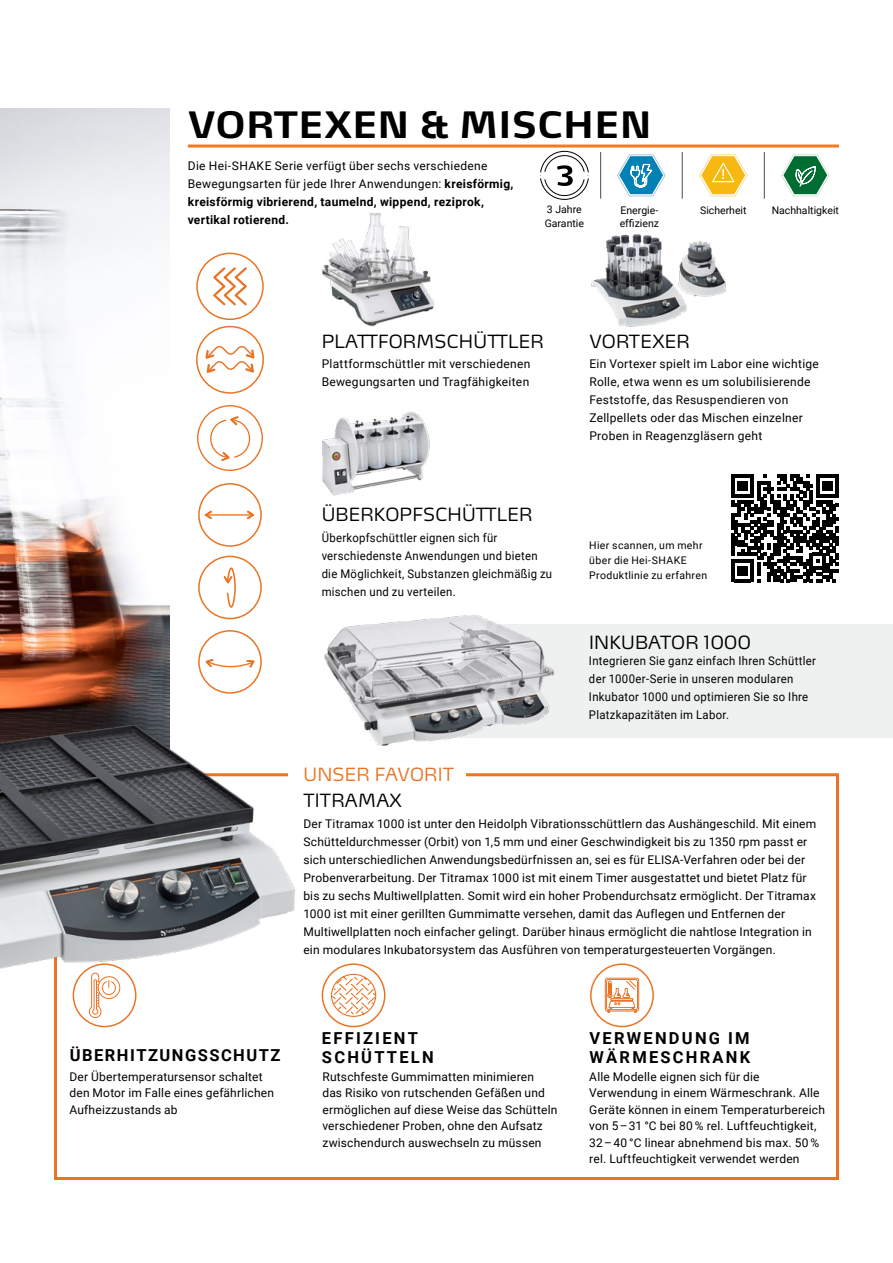
<style>
.page{position:relative;width:893px;height:1263px;background:#fff}
.page>*{position:absolute;margin:0;border:0;box-sizing:border-box;transform-origin:0 0}
.t1{font:700 36px "Max OT";letter-spacing:.01em;color:#000}
.t2{font:300 18px "Max OT";letter-spacing:.01em;color:#000}
.t3{font:300 18px "Max OT";letter-spacing:.01em;color:#ea7424}
.t4{font:700 16.5px/19.5px "Roboto";letter-spacing:.135em;color:#000}
.t5{font:700 16.5px "Roboto";letter-spacing:.09em;color:#000}
.t6{font:12px/18px "Roboto";letter-spacing:.02em;color:#000}
.t7{font:12px/18px "Roboto";letter-spacing:.02em;color:#000;scale:.94 1}
.t8{font:10.5px/15px "Roboto";letter-spacing:.035em;color:#000}
.t9{font:10.5px/13.5px "Roboto";color:#000}
.s1{font-weight:700}
</style>
<div class="page">
<svg style="left:731px;top:474px;width:108px;height:108px"></svg>
<div style="left:396px;top:624px;width:497px;height:113px;background:#eff0f0"></div>
<div style="left:54px;top:773px;width:785px;height:407px;border:3px solid #ea7424"></div>
<div style="left:288px;top:762px;width:177px;height:28px;background:#fff"></div>
<img style="left:687px;top:241px;width:40px;height:56px">
<img style="left:0;top:108px;width:170px;height:608px">
<img style="left:591px;top:234px;width:96px;height:93px">
<img style="left:322px;top:411px;width:107px;height:85px">
<hr style="left:188px;top:145px;width:651px;height:3px;background:#f47920">
<div style="left:196px;top:253px;width:68px;height:67px;border:2px solid #ea7424;border-radius:50%"></div>
<svg style="left:213px;top:267px;width:34px;height:39px"></svg>
<svg style="left:197px;top:327px;width:66px;height:66px"></svg>
<div style="left:196px;top:326px;width:68px;height:68px;border:2px solid #ea7424;border-radius:50%"></div>
<svg style="left:204px;top:330px;width:52px;height:62px"></svg>
<div style="left:197px;top:405px;width:66px;height:66px;border:1px solid #ea7424;border-radius:50%"></div>
<svg style="left:209px;top:416px;width:42px;height:46px"></svg>
<div style="left:198px;top:483px;width:64px;height:64px;border:2px solid #ea7424;border-radius:50%"></div>
<hr style="left:208px;top:514px;width:43px;height:2px;background:#ea7424">
<svg style="left:204px;top:510px;width:9px;height:10px"></svg>
<svg style="left:246px;top:510px;width:9px;height:10px"></svg>
<div style="left:198px;top:556px;width:64px;height:63px;border:2px solid #ea7424;border-radius:50%"></div>
<svg style="left:223px;top:567px;width:13px;height:41px"></svg>
<div style="left:198px;top:630px;width:64px;height:64px;border:2px solid #ea7424;border-radius:50%"></div>
<img style="left:0;top:716px;width:295px;height:267px">
<div style="left:322px;top:963px;width:63px;height:64px;border:2px solid #ea7424;border-radius:50%"></div>
<div style="left:73px;top:964px;width:63px;height:62px;background:#fff;border-radius:50%"></div>
<div style="left:73px;top:963px;width:63px;height:64px;border:2px solid #ea7424;border-radius:50%"></div>
<svg style="left:330px;top:973px;width:47px;height:44px"></svg>
<svg style="left:89px;top:972px;width:32px;height:46px"></svg>
<div style="left:590px;top:963px;width:64px;height:64px;border:2px solid #ea7424;border-radius:50%"></div>
<svg style="left:605px;top:978px;width:34px;height:35px"></svg>
<img style="left:324px;top:615px;width:231px;height:131px">
<svg style="left:540px;top:151px;width:49px;height:49px"></svg>
<svg style="left:205px;top:658px;width:50px;height:10px"></svg>
<svg style="left:781px;top:144px;width:49px;height:53px"></svg>
<svg style="left:699px;top:154px;width:49px;height:43px"></svg>
<svg style="left:617px;top:154px;width:49px;height:43px"></svg>
<hr style="left:682px;top:152px;width:1px;height:47px;background:#4a4a4d">
<hr style="left:600px;top:152px;width:1px;height:47px;background:#4a4a4d">
<hr style="left:764px;top:152px;width:1px;height:47px;background:#4a4a4d">
<img style="left:322px;top:213px;width:113px;height:114px">
<h1 class="t1" style="left:188px;top:102px;width:465px">VORTEXEN &amp; MISCHEN</h1>
<p class="t6" style="left:188px;top:156px;width:327px">Die Hei-SHAKE Serie verfügt über sechs verschiedene Bewegungsarten für jede Ihrer Anwendungen: <span class="s1">kreisförmig, kreisförmig vibrierend, taumelnd, wippend, reziprok, vertikal rotierend.</span></p>
<p class="t9" style="left:545px;top:202px;width:41px">3 Jahre<br>Garantie</p>
<p class="t9" style="left:620px;top:203px;width:41px">Energie&shy;effizienz</p>
<p class="t9" style="left:700px;top:203px;width:48px">Sicherheit</p>
<p class="t9" style="left:772px;top:203px;width:69px">Nachhaltigkeit</p>
<h2 class="t2" style="left:322px;top:330px;width:224px">PLATTFORMSCHÜTTLER</h2>
<h2 class="t2" style="left:589px;top:330px;width:102px">VORTEXER</h2>
<p class="t6" style="left:322px;top:354px;width:210px">Plattformschüttler mit verschiedenen<br>Bewegungsarten und Tragfähigkeiten</p>
<p class="t6" style="left:589px;top:354px;width:231px">Ein Vortexer spielt im Labor eine wichtige Rolle, etwa wenn es um solubilisierende Feststoffe, das Resuspendieren von Zellpellets oder das Mischen einzelner Proben in Reagenzgläsern geht</p>
<h2 class="t2" style="left:322px;top:503px;width:212px">ÜBERKOPFSCHÜTTLER</h2>
<p class="t7" style="left:322px;top:528px;width:247px">Überkopfschüttler eignen sich für verschiedenste Anwendungen und bieten die Möglichkeit, Substanzen gleichmäßig zu mischen und zu verteilen.</p>
<h2 class="t3" style="left:303px;top:763px;width:152px">UNSER FAVORIT</h2>
<h2 class="t2" style="left:303px;top:788px;width:100px">TITRAMAX</h2>
<p class="t8" style="left:589px;top:538px;width:119px">Hier scannen, um mehr über die Hei-SHAKE<br>Produktlinie zu erfahren</p>
<h2 class="t2" style="left:589px;top:631px;width:163px">INKUBATOR 1000</h2>
<p class="t7" style="left:589px;top:651px;width:243px">Integrieren Sie ganz einfach Ihren Schüttler der 1000er-Serie in unseren modularen Inkubator 1000 und optimieren Sie so Ihre Platzkapazitäten im Labor.</p>
<p class="t6" style="left:303px;top:814px;width:514px">Der Titramax 1000 ist unter den Heidolph Vibrationsschüttlern das Aushängeschild. Mit einem Schütteldurchmesser (Orbit) von 1,5 mm und einer Geschwindigkeit bis zu 1350 rpm passt er sich unterschiedlichen Anwendungsbedürfnissen an, sei es für ELISA-Verfahren oder bei der Probenverarbeitung. Der Titramax 1000 ist mit einem Timer ausgestattet und bietet Platz für bis zu sechs Multiwellplatten. Somit wird ein hoher Probendurchsatz ermöglicht. Der Titramax 1000 ist mit einer gerillten Gummimatte versehen, damit das Auflegen und Entfernen der Multiwellplatten noch einfacher gelingt. Darüber hinaus ermöglicht die nahtlose Integration in ein modulares Inkubatorsystem das Ausführen von temperaturgesteuerten Vorgängen.</p>
<h3 class="t4" style="left:322px;top:1028px;width:97px">EFFIZIENT</h3>
<h3 class="t5" style="left:70px;top:1043px;width:212px">ÜBERHITZUNGSSCHUTZ</h3>
<h3 class="t4" style="left:322px;top:1047px;width:113px">SCHÜTTELN</h3>
<h3 class="t4" style="left:590px;top:1028px;width:162px">VERWENDUNG IM<br>WÄRMESCHRANK</h3>
<p class="t6" style="left:69px;top:1068px;width:206px;line-height:16.5px">Der Übertemperatursensor schaltet den Motor im Falle eines gefährlichen<br>Aufheizzustands ab</p>
<p class="t6" style="left:322px;top:1068px;width:237px;line-height:16.5px">Rutschfeste Gummimatten minimieren<br>das Risiko von rutschenden Gefäßen und ermöglichen auf diese Weise das Schütteln verschiedener Proben, ohne den Aufsatz zwischendurch auswechseln zu müssen</p>
<p class="t6" style="left:589px;top:1068px;width:237px;line-height:16.5px">Alle Modelle eignen sich für die Verwendung in einem Wärmeschrank. Alle Geräte können in einem Temperaturbereich von 5 – 31 °C bei 80 % rel. Luftfeuchtigkeit, 32 – 40 °C linear abnehmend bis max. 50 % rel. Luftfeuchtigkeit verwendet werden</p>
</div>
